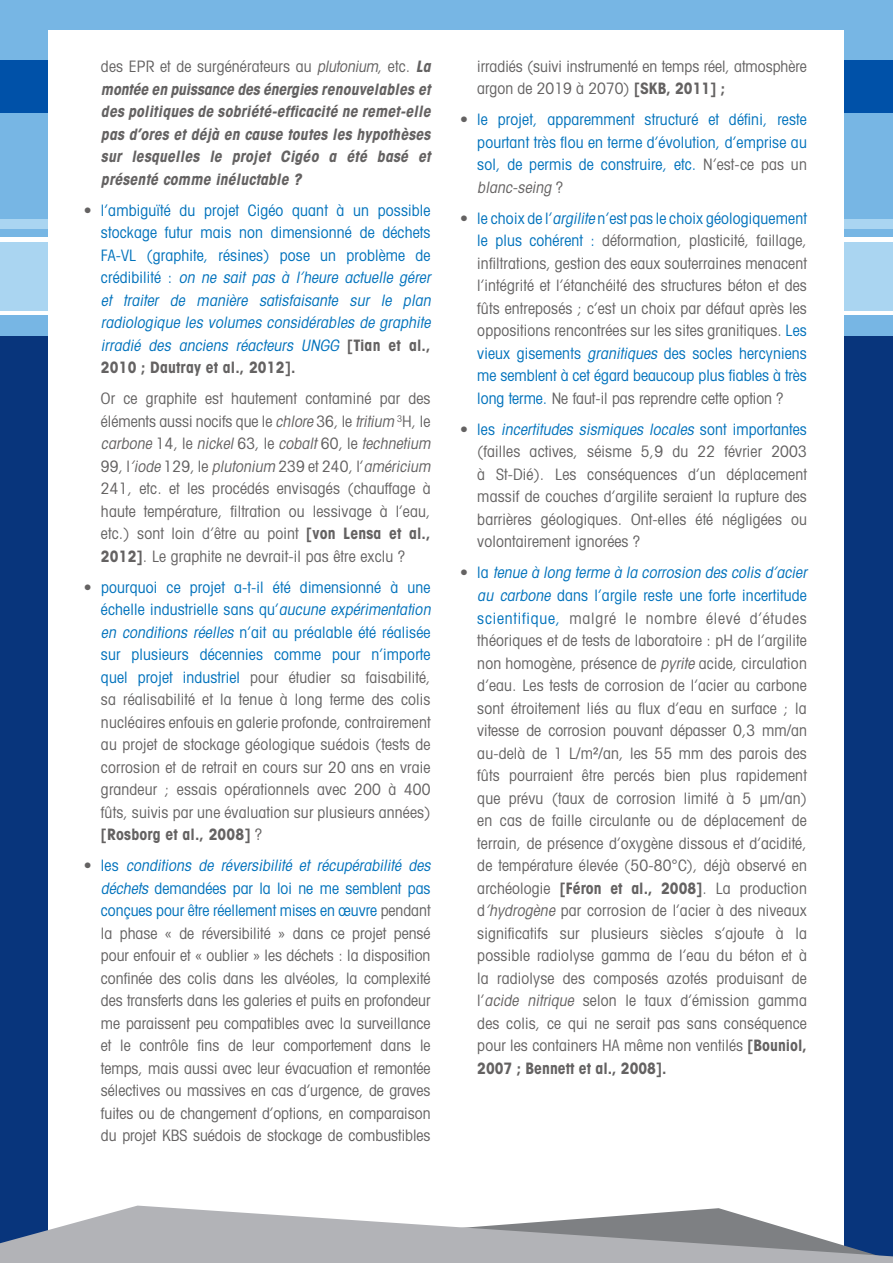
<style>
.page{position:relative;width:893px;height:1263px;background:#fff}
.page>*{position:absolute;margin:0;border:0;box-sizing:border-box;transform-origin:0 0}
.t1{font:condensed 15.75px/22.5px "Avant Garde";letter-spacing:.01em;color:#646262}
.t2{font:italic condensed 15.75px/22.5px "Avant Garde";color:#0072bc}
.t3{font:italic 700 condensed 15.75px/22.5px "Avant Garde";color:#646262;text-align:justify}
.t4{font:condensed 15.75px/22.5px "Avant Garde";letter-spacing:.01em;color:#0072bc;text-align:justify}
.s1{font-weight:400;font-style:normal}
.s2{font-weight:400}
.s3{font-style:normal;color:#646262}
.s4{font-style:normal}
.s5{font-weight:700;font-style:normal;color:#646262}
.s6{font-style:italic}
.s7{font-weight:700}
.s8{color:#0072bc}
.s9{font-style:italic;color:#0072bc}
.s10{color:#646262}
.s11{font-style:italic;color:#646262}
</style>
<div class="page">
<div style="left:0;top:0;width:893px;height:238px;background:#77b6e4"></div>
<div style="left:0;top:277px;width:893px;height:986px;background:#08357c"></div>
<div style="left:0;top:315px;width:893px;height:20px;background:#77b6e4"></div>
<div style="left:0;top:235px;width:893px;height:76px;background:#aad5f1"></div>
<hr style="left:0;top:237px;width:893px;height:4px;background:#fff">
<div style="left:0;top:226px;width:893px;height:11px;background:#77b6e4"></div>
<div style="left:0;top:219px;width:893px;height:10px;background:#aad5f1"></div>
<hr style="left:0;top:311px;width:893px;height:4px;background:#fff">
<div style="left:0;top:60px;width:893px;height:53px;background:#0051a8"></div>
<div style="left:49px;top:30px;width:795px;height:1231px;background:#fff"></div>
<svg style="left:0;top:1205px;width:892px;height:58px;fill:#b2b3b7"></svg>
<p class="t3" style="left:101px;top:55px;width:334px"><span class="s1">des EPR et de surgénérateurs au</span> <span class="s2">plutonium</span><span class="s1">, etc.</span> La montée en puissance des énergies renouvelables et des politiques de sobriété-efficacité ne remet-elle pas d’ores et déjà en cause toutes les hypothèses sur lesquelles le projet Cigéo a été basé et présenté comme inéluctable ?</p>
<p class="t2" style="left:101px;top:199px;width:334px;text-indent:-17px"><span class="s3">•</span> <span class="s4">l’ambiguïté du projet Cigéo quant à un possible stockage futur mais non dimensionné de déchets FA-VL (graphite, résines) pose un problème de c r é d i b i l i té :</span> on ne sait pas à l’heure actuelle gérer et traiter de manière satisfaisante sur le plan radiologique les volumes considérables de graphite irradié des anciens réacteurs UNGG <span class="s5">[ T i a n e t a l . , 2010 ; Dautray et al., 2012].</span></p>
<p class="t1" style="left:101px;top:387px;width:334px">Or ce graphite est hautement contaminé par des éléments aussi nocifs que le <span class="s6">chlore</span> 36, le <span class="s6">tritium</span><sup>3</sup>H, le <span class="s6">carbone</span> 1 4 , l e <span class="s6">nickel</span>6 3 , l e <span class="s6">cobalt</span>6 0 , l e <span class="s6">technetium </span>9 9, l <span class="s6">’iode</span> 1 2 9, l e <span class="s6">plutonium</span> 2 3 9 et 2 4 0, l ’ <span class="s6">américium </span>241, etc. et les procédés envisagés (chauffage à haute température, filtration ou lessivage à l’eau, etc.) sont loin d’être au point <span class="s7">[von Lensa et al., 2012]</span>. Le graphite ne devrait-il pas être exclu ?</p>
<p class="t1" style="left:101px;top:576px;width:334px;text-indent:-17px">• <span class="s8">pourquoi ce projet a-t-il été dimensionné à une échelle industrielle sans qu’</span><span class="s9">aucune expérimentation en conditions réelles</span> <span class="s8">n’ait au préalable été réalisée sur plusieurs décennies comme pour n’importe quel projet industriel</span> pour étudier sa faisabilité, sa réalisabilité et la tenue à long terme des colis nucléaires enfouis en galerie profonde, contrairement au projet de stockage géologique suédois (tests de corrosion et de retrait en cours sur 20 ans en vraie grandeur ; essais opérationnels avec 200 à 400 fûts, suivis par une évaluation sur plusieurs années) <span class="s7">[Rosborg et al., 2008]</span> ?</p>
<p class="t1" style="left:101px;top:854px;width:334px;text-indent:-17px">• <span class="s8">l e s</span> <span class="s9">conditions de réversibilité et récupérabilité des déchets</span> <span class="s8">demandées par la loi ne me semblent pas conçues pour être réellement mises en œuvre</span> pendant la phase « de réversibilité » dans ce projet pensé pour enfouir et « oublier » les déchets : la disposition confinée des colis dans les alvéoles, la complexité des transferts dans les galeries et puits en profondeur me paraissent peu compatibles avec la surveillance et le contrôle fins de leur comportement dans le temps, mais aussi avec leur évacuation et remontée sélectives ou massives en cas d’urgence, de graves fuites ou de changement d’options, en comparaison du projet KBS suédois de stockage de combustibles</p>
<p class="t1" style="left:477px;top:55px;width:331px">irradiés (suivi instrumenté en temps réel, atmosphère argon de 2019 à 2070) <span class="s7">[SKB, 2011] ;</span></p>
<p class="t4" style="left:477px;top:108px;width:331px;text-indent:-17px"><span class="s10">•</span> le projet, apparemment structuré et défini, reste pourtant très flou en terme d’évolution, d’emprise au sol, de permis de construire, etc. <span class="s10">N’est-ce pas un </span><span class="s11">blanc-seing</span> <span class="s10">?</span></p>
<p class="t1" style="left:477px;top:207px;width:331px;text-align:justify;text-indent:-17px">• <span class="s8">le choix de l’</span><span class="s9">argilite</span> <span class="s8">n’est pas le choix géologiquement le plus cohérent :</span> déformation, plasticité, faillage, infiltrations, gestion des eaux souterraines menacent l’intégrité et l’étanchéité des structures béton et des fûts entreposés ; c’est un choix par défaut après les oppositions rencontrées sur les sites granitiques. <span class="s8">Les vieux gisements</span> <span class="s9">granitiques</span> <span class="s8">des socles hercyniens me semblent à cet égard beaucoup plus fiables à très long terme.</span> Ne faut-il pas reprendre cette option ?</p>
<p class="t1" style="left:477px;top:418px;width:331px;text-align:justify;text-indent:-17px">• <span class="s8">l e s</span> <span class="s9">incertitudes sismiques locales</span> <span class="s8">s o n t i m p o rta n te s </span>(failles actives, séisme 5,9 du 22 février 2003 à St-Dié). Les conséquences d’un déplacement massif de couches d’argilite seraient la rupture des barrières géologiques. Ont-elles été négligées ou volontairement ignorées ?</p>
<p class="t1" style="left:477px;top:561px;width:334px;text-indent:-17px">• <span class="s8">l a</span> <span class="s9">tenue à long terme à la corrosion des colis d’acier au carbone</span> <span class="s8">dans l’argile reste une forte incertitude scientifique,</span> malgré le nombre élevé d’études théoriques et de tests de laboratoire : pH de l’argilite non homogène, présence de <span class="s6">pyrite</span> acide, circulation d’eau. Les tests de corrosion de l’acier au carbone sont étroitement liés au flux d’eau en surface ; la vitesse de corrosion pouvant dépasser 0,3 mm/an au-delà de 1 L/m²/an, les 55 mm des parois des fûts pourraient être percés bien plus rapidement que prévu (taux de corrosion limité à 5 µm/an) en cas de faille circulante ou de déplacement de terrain, de présence d’oxygène dissous et d’acidité, de température élevée (50-80°C), déjà observé en archéologie <span class="s7">[Féron et al., 2008]</span>. La production d<span class="s6">’hydrogène</span> par corrosion de l’acier à des niveaux significatifs sur plusieurs siècles s’ajoute à la possible radiolyse gamma de l’eau du béton et à la radiolyse des composés azotés produisant de l’<span class="s6">acide nitrique</span> selon le taux d’émission gamma des colis, ce qui ne serait pas sans conséquence pour les containers HA même non ventilés <span class="s7">[Bouniol, 2007 ; Bennett et al., 2008].</span></p>
</div>
